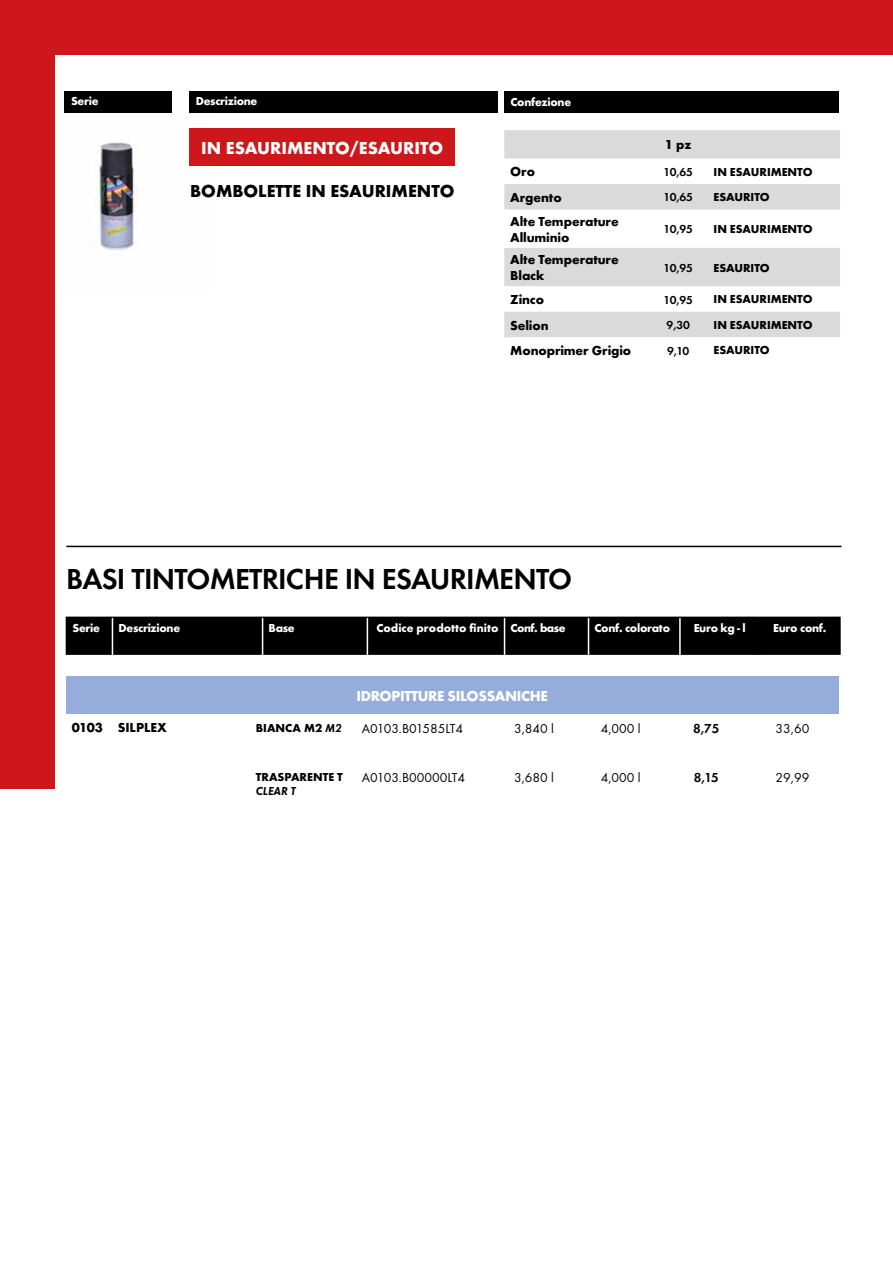
<style>
.page{position:relative;width:893px;height:1263px;background:#fff}
.page>*{position:absolute;margin:0;border:0;box-sizing:border-box;transform-origin:0 0}
.t1{font:600 30px "Futura T";letter-spacing:-.025em;color:#000}
.t2{font:700 18px "Futura T";color:#000}
.t3{font:700 18px "Futura T";color:#fff}
.t4{font:700 15px "Futura T";letter-spacing:-.025em;color:#fff}
.t5{font:700 13.5px/16.2px "Futura T";letter-spacing:-.01em;color:#000}
.t6{font:13.5px "Futura T";color:#000}
.t7{font:600 13.5px "Futura T";color:#000}
.t8{font:700 12px "Futura T";color:#000}
.t9{font:700 12px "Futura T";letter-spacing:-.025em;color:#fff}
.t10{font:600 12px "Futura T";letter-spacing:-.02em;color:#000}
.t11{font:700 12px "Futura T";color:#fff}
.t12{font:italic 600 12px "Futura T";color:#000}
.s1{font-weight:600;font-style:italic}
</style>
<div class="page">
<img style="left:54px;top:94px;width:156px;height:197px">
<div style="left:64px;top:91px;width:108px;height:22px;background:#000"></div>
<div style="left:189px;top:91px;width:309px;height:22px;background:#000"></div>
<div style="left:504px;top:91px;width:335px;height:22px;background:#000"></div>
<svg style="left:504px;top:130px;width:336px;height:207px;fill:#dadada"></svg>
<div style="left:189px;top:129px;width:266px;height:37px;background:#cd171a"></div>
<div style="left:0;top:0;width:54px;height:789px;background:#cd171a"></div>
<div style="left:0;top:0;width:893px;height:54px;background:#cd171a"></div>
<div style="left:66px;top:676px;width:773px;height:38px;background:#96acda"></div>
<hr style="left:66px;top:546px;width:775px;height:1px;background:#000">
<div style="left:67px;top:618px;width:772px;height:37px;background:#000"></div>
<hr style="left:66px;top:617px;width:46px;height:1px;background:#000">
<hr style="left:66px;top:618px;width:1px;height:37px;background:#000">
<hr style="left:112px;top:617px;width:151px;height:1px;background:#000">
<hr style="left:263px;top:617px;width:104px;height:1px;background:#000">
<hr style="left:367px;top:617px;width:137px;height:1px;background:#000">
<hr style="left:504px;top:617px;width:84px;height:1px;background:#000">
<hr style="left:588px;top:617px;width:92px;height:1px;background:#000">
<hr style="left:680px;top:617px;width:80px;height:1px;background:#000">
<hr style="left:760px;top:617px;width:81px;height:1px;background:#000">
<hr style="left:759px;top:618px;width:1px;height:37px;background:#000">
<hr style="left:839px;top:618px;width:2px;height:37px;background:#000">
<hr style="left:112px;top:618px;width:1px;height:37px;background:#fff">
<hr style="left:262px;top:618px;width:1px;height:37px;background:#fff">
<hr style="left:367px;top:618px;width:1px;height:37px;background:#fff">
<hr style="left:504px;top:618px;width:1px;height:37px;background:#fff">
<hr style="left:588px;top:618px;width:1px;height:37px;background:#fff">
<hr style="left:679px;top:618px;width:2px;height:37px;background:#fff">
<p class="t9" style="left:71px;top:94px;width:29px">Serie</p>
<p class="t9" style="left:196px;top:94px;width:63px">Descrizione</p>
<p class="t9" style="left:510px;top:94px;width:62px">Confezione</p>
<h2 class="t3" style="left:201px;top:137px;width:243px">IN ESAURIMENTO/ESAURITO</h2>
<p class="t5" style="left:665px;top:137px;width:28px">1 pz</p>
<h2 class="t2" style="left:190px;top:180px;width:266px">BOMBOLETTE IN ESAURIMENTO</h2>
<p class="t5" style="left:510px;top:164px;width:26px">Oro</p>
<p class="t10" style="left:663px;top:165px;width:31px">10,65</p>
<p class="t8" style="left:714px;top:165px;width:101px">IN ESAURIMENTO</p>
<p class="t5" style="left:510px;top:189px;width:53px">Argento</p>
<p class="t10" style="left:663px;top:190px;width:31px">10,65</p>
<p class="t8" style="left:714px;top:190px;width:58px">ESAURITO</p>
<p class="t5" style="left:510px;top:213px;width:110px">Alte Temperature<br>Alluminio</p>
<p class="t10" style="left:663px;top:222px;width:31px">10,95</p>
<p class="t8" style="left:714px;top:222px;width:101px">IN ESAURIMENTO</p>
<p class="t5" style="left:510px;top:251px;width:110px">Alte Temperature<br>Black</p>
<p class="t10" style="left:663px;top:261px;width:31px">10,95</p>
<p class="t8" style="left:714px;top:260px;width:58px">ESAURITO</p>
<p class="t5" style="left:510px;top:291px;width:35px">Zinco</p>
<p class="t10" style="left:663px;top:292px;width:31px">10,95</p>
<p class="t8" style="left:714px;top:292px;width:101px">IN ESAURIMENTO</p>
<p class="t5" style="left:510px;top:317px;width:40px">Selion</p>
<p class="t10" style="left:666px;top:318px;width:25px">9,30</p>
<p class="t8" style="left:714px;top:318px;width:101px">IN ESAURIMENTO</p>
<p class="t5" style="left:510px;top:342px;width:122px">Monoprimer Grigio</p>
<p class="t10" style="left:667px;top:343px;width:24px">9,10</p>
<p class="t8" style="left:714px;top:343px;width:58px">ESAURITO</p>
<h1 class="t1" style="left:66px;top:562px;width:507px">BASI TINTOMETRICHE IN ESAURIMENTO</h1>
<p class="t9" style="left:72px;top:621px;width:29px">Serie</p>
<p class="t9" style="left:118px;top:621px;width:63px">Descrizione</p>
<p class="t9" style="left:269px;top:621px;width:28px">Base</p>
<p class="t11" style="left:376px;top:621px;width:191px">Codice prodotto finito Conf. base</p>
<p class="t9" style="left:594px;top:621px;width:77px">Conf. colorato</p>
<p class="t9" style="left:694px;top:621px;width:54px">Euro kg - l</p>
<p class="t9" style="left:773px;top:621px;width:55px">Euro conf.</p>
<p class="t4" style="left:356px;top:687px;width:193px">IDROPITTURE SILOSSANICHE</p>
<p class="t5" style="left:72px;top:720px;width:96px">0103 SILPLEX</p>
<p class="t8" style="left:256px;top:720px;width:88px">BIANCA M2 <span class="s1">M2</span></p>
<p class="t6" style="left:362px;top:720px;width:103px">A0103.B01585LT4</p>
<p class="t6" style="left:514px;top:720px;width:41px">3,840 l</p>
<p class="t6" style="left:601px;top:720px;width:41px">4,000 l</p>
<p class="t7" style="left:693px;top:720px;width:28px">8,75</p>
<p class="t6" style="left:776px;top:720px;width:35px">33,60</p>
<p class="t8" style="left:256px;top:770px;width:89px">TRASPARENTE T</p>
<p class="t12" style="left:256px;top:783px;width:42px">CLEAR T</p>
<p class="t6" style="left:362px;top:770px;width:105px">A0103.B00000LT4</p>
<p class="t6" style="left:514px;top:770px;width:41px">3,680 l</p>
<p class="t6" style="left:601px;top:770px;width:41px">4,000 l</p>
<p class="t7" style="left:694px;top:770px;width:26px">8,15</p>
<p class="t6" style="left:776px;top:770px;width:35px">29,99</p>
</div>
